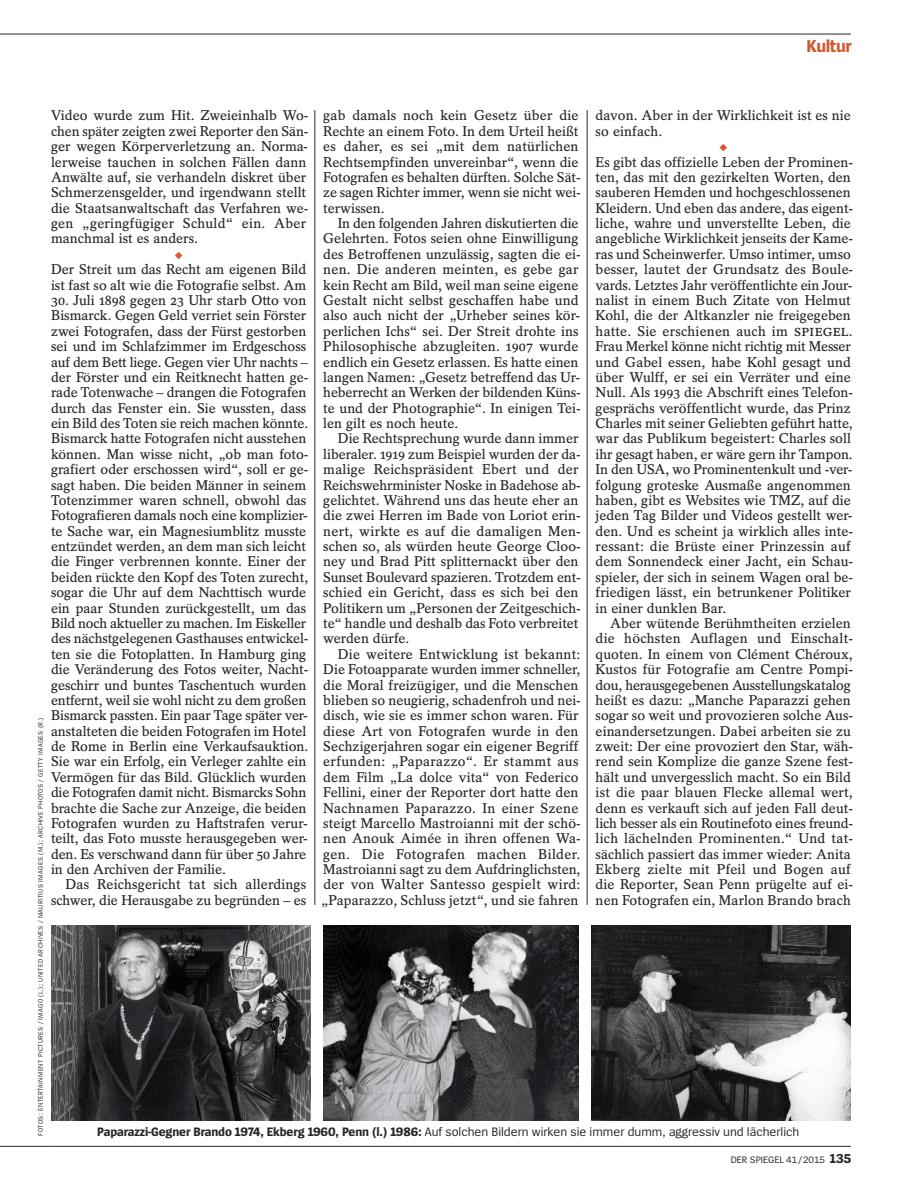
<style>
.page{position:relative;width:902px;height:1191px;background:#fff}
.page>*{position:absolute;margin:0;border:0;box-sizing:border-box;transform-origin:0 0}
.t1{font:700 18px "Spiegel Sans";letter-spacing:-.025em;color:#d3592c}
.t2{font:600 14.1px/15.5px "Spiegel Serif";letter-spacing:-.005em;color:#272627}
.t3{font:12.75px "Spiegel Sans";color:#272627}
.t4{font:10.8px "Spiegel Serif";color:#d3592c}
.t5{font:9.75px "Spiegel Sans";letter-spacing:-.005em;color:#272627}
.t6{font:6.75px "Spiegel Sans";letter-spacing:.05em;color:#272627}
.s1{font-size:15.75px}
.s2{font-weight:700}
.s3{font-weight:700;font-size:13.5px}
</style>
<div class="page">
<hr style="left:51px;top:34px;width:799px;height:1px;background:#272627">
<hr style="left:0;top:34px;width:51px;height:1px;background:#272627">
<hr style="left:0;top:1146px;width:51px;height:1px;background:#272627">
<hr style="left:51px;top:1146px;width:799px;height:1px;background:#272627">
<hr style="left:314px;top:110px;width:1px;height:795px;background:#272627">
<hr style="left:587px;top:110px;width:1px;height:795px;background:#272627">
<svg style="left:323px;top:925px;width:255px;height:195px;background:#555658"></svg>
<svg style="left:51px;top:925px;width:259px;height:195px;background:#404043"></svg>
<svg style="left:591px;top:925px;width:259px;height:195px;background:#515153"></svg>
<p class="t1" style="left:806px;top:39px;width:47px">Kultur</p>
<p class="t2" style="left:51px;top:109px;width:259px">Video wurde zum Hit. Zweieinhalb Wo&shy;chen später zeigten zwei Reporter den Sän&shy;ger wegen Körperverletzung an. Norma&shy;lerweise tauchen in solchen Fällen dann Anwälte auf, sie verhandeln diskret über Schmerzensgelder, und irgendwann stellt die Staatsanwaltschaft das Verfahren we&shy;gen „geringfügiger Schuld“ ein. Aber manchmal ist es anders.</p>
<p class="t4" style="left:174px;top:251px;width:10px">◆</p>
<p class="t2" style="left:51px;top:263px;width:257px">Der Streit um das Recht am eigenen Bild ist fast so alt wie die Fotografie selbst. Am</p>
<p class="t2" style="left:51px;top:294px;width:259px">30. Juli 1898 gegen 23 Uhr starb Otto von Bismarck. Gegen Geld verriet sein Förster zwei Fotografen, dass der Fürst gestorben sei und im Schlafzimmer im Erdgeschoss auf dem Bett liege. Gegen vier Uhr nachts – der Förster und ein Reitknecht hatten ge&shy;rade Totenwache – drangen die Fotografen durch das Fenster ein. Sie wussten, dass ein Bild des Toten sie reich machen könnte.<br>Bismarck hatte Fotografen nicht ausstehen können. Man wisse nicht, „ob man foto&shy;grafiert oder erschossen wird“, soll er ge&shy;sagt haben. Die beiden Männer in seinem Totenzimmer waren schnell, obwohl das Fotografieren damals noch eine komplizier&shy;te Sache war, ein Magnesiumblitz musste entzündet werden, an dem man sich leicht die Finger verbrennen konnte. Einer der beiden rückte den Kopf des Toten zurecht, sogar die Uhr auf dem Nachttisch wurde ein paar Stunden zurückgestellt, um das Bild noch aktueller zu machen. Im Eiskeller des nächstgelegenen Gasthauses entwickel&shy;ten sie die Fotoplatten. In Hamburg ging die Veränderung des Fotos weiter, Nacht&shy;geschirr und buntes Taschentuch wurden entfernt, weil sie wohl nicht zu dem großen Bismarck passten. Ein paar Tage später ver&shy;anstalteten die beiden Fotografen im Hotel de Rome in Berlin eine Verkaufsauktion.<br>Sie war ein Erfolg, ein Verleger zahlte ein Vermögen für das Bild. Glücklich wurden die Fotografen damit nicht. Bismarcks Sohn brachte die Sache zur Anzeige, die beiden Fotografen wurden zu Haftstrafen verur&shy;teilt, das Foto musste herausgegeben wer&shy;den. Es verschwand dann für über 50 Jahre in den Archiven der Familie.</p>
<p class="t2" style="left:51px;top:878px;width:257px;text-align:right">Das Reichsgericht tat sich allerdings schwer, die Herausgabe zu begründen – es</p>
<p class="t2" style="left:323px;top:109px;width:259px">gab damals noch kein Gesetz über die Rechte an einem Foto. In dem Urteil heißt es daher, es sei „mit dem natürlichen Rechtsempfinden unvereinbar“, wenn die Fotografen es behalten dürften. Solche Sät&shy;ze sagen Richter immer, wenn sie nicht wei&shy;terwissen.</p>
<p class="t2" style="left:323px;top:217px;width:259px;text-indent:14px">In den folgenden Jahren diskutierten die Gelehrten. Fotos seien ohne Einwilligung des Betroffenen unzulässig, sagten die ei&shy;nen. Die anderen meinten, es gebe gar kein Recht am Bild, weil man seine eigene Gestalt nicht selbst geschaffen habe und also auch nicht der „Urheber seines kör&shy;perlichen Ichs“ sei. Der Streit drohte ins Philosophische abzugleiten. 1907 wurde endlich ein Gesetz erlassen. Es hatte einen langen Namen: „Gesetz betreffend das Ur&shy;heberrecht an Werken der bildenden Küns&shy;te und der Photographie“. In einigen Tei&shy;len gilt es noch heute.</p>
<p class="t2" style="left:323px;top:432px;width:259px;text-indent:14px">Die Rechtsprechung wurde dann immer liberaler. 1919 zum Beispiel wurden der da&shy;malige Reichspräsident Ebert und der Reichswehrminister Noske in Badehose ab&shy;gelichtet. Während uns das heute eher an die zwei Herren im Bade von Loriot erin&shy;nert, wirkte es auf die damaligen Men&shy;schen so, als würden heute George Cloo&shy;ney und Brad Pitt splitternackt über den Sunset Boulevard spazieren. Trotzdem ent&shy;schied ein Gericht, dass es sich bei den Politikern um „Personen der Zeitgeschich&shy;te“ handle und deshalb das Foto verbreitet werden dürfe.</p>
<p class="t2" style="left:321px;top:648px;width:261px;text-indent:17px">Die weitere Entwicklung ist bekannt:<br>Die Fotoapparate wurden immer schneller, die Moral freizügiger, und die Menschen blieben so neugierig, schadenfroh und nei&shy;disch, wie sie es immer schon waren. Für diese Art von Fotografen wurde in den Sechzigerjahren sogar ein eigener Begriff erfunden: „Paparazzo“. Er stammt aus dem Film „La dolce vita“ von Federico Fellini, einer der Reporter dort hatte den Nachnamen Paparazzo. In einer Szene steigt Marcello Mastroianni mit der schö&shy;nen Anouk Aimée in ihren offenen Wa&shy;gen. Die Fotografen machen Bilder.<br>Mastroianni sagt zu dem Aufdringlichsten, der von Walter Santesso gespielt wird: „Paparazzo, Schluss jetzt“, und sie fahren</p>
<p class="t2" style="left:595px;top:109px;width:257px">davon. Aber in der Wirklichkeit ist es nie so einfach.</p>
<p class="t4" style="left:719px;top:144px;width:10px">◆</p>
<p class="t2" style="left:595px;top:155px;width:259px">Es gibt das offizielle Leben der Prominen&shy;ten, das mit den gezirkelten Worten, den sauberen Hemden und hochgeschlossenen Kleidern. Und eben das andere, das eigent&shy;liche, wahre und unverstellte Leben, die angebliche Wirklichkeit jenseits der Kame&shy;ras und Scheinwerfer. Umso intimer, umso besser, lautet der Grundsatz des Boule&shy;vards. Letztes Jahr veröffentlichte ein Jour&shy;nalist in einem Buch Zitate von Helmut Kohl, die der Altkanzler nie freigegeben hatte. Sie erschienen auch im <span class="s1">SPIEGEL</span>.<br>Frau Merkel könne nicht richtig mit Messer und Gabel essen, habe Kohl gesagt und über Wulff, er sei ein Verräter und eine Null. Als 1993 die Abschrift eines Telefon&shy;gesprächs veröffentlicht wurde, das Prinz Charles mit seiner Geliebten geführt hatte, war das Publikum begeistert: Charles soll ihr gesagt haben, er wäre gern ihr Tampon.<br>In den USA, wo Prominentenkult und -ver&shy;folgung groteske Ausmaße angenommen haben, gibt es Websites wie TMZ, auf die jeden Tag Bilder und Videos gestellt wer&shy;den. Und es scheint ja wirklich alles inte&shy;ressant: die Brüste einer Prinzessin auf dem Sonnendeck einer Jacht, ein Schau&shy;spieler, der sich in seinem Wagen oral be&shy;friedigen lässt, ein betrunkener Politiker in einer dunklen Bar.</p>
<p class="t2" style="left:595px;top:617px;width:259px;text-indent:14px">Aber wütende Berühmtheiten erzielen die höchsten Auflagen und Einschalt&shy;quoten. In einem von Clément Chéroux, Kustos für Fotografie am Centre Pompi&shy;dou, herausgegebenen Ausstellungskatalog heißt es dazu: „Manche Paparazzi gehen sogar so weit und provozieren solche Aus&shy;einandersetzungen. Dabei arbeiten sie zu zweit: Der eine provoziert den Star, wäh&shy;rend sein Komplize die ganze Szene fest&shy;hält und unvergesslich macht. So ein Bild ist die paar blauen Flecke allemal wert, denn es verkauft sich auf jeden Fall deut&shy;lich besser als ein Routinefoto eines freund&shy;lich lächelnden Prominenten.“ Und tat&shy;sächlich passiert das immer wieder: Anita Ekberg zielte mit Pfeil und Bogen auf die Reporter, Sean Penn prügelte auf ei&shy;nen Fotografen ein, Marlon Brando brach</p>
<p class="t6" style="left:38px;top:1135px;width:419px;rotate:-90deg">FOTOS: ENTERTAINMENT PICTURES / IMAGO (L.); UNITED ARCHIVES / MAURITIUS IMAGES (M.); ARCHIVE PHOTOS / GETTY IMAGES (R.)</p>
<p class="t3" style="left:97px;top:1126px;width:703px"><span class="s2">Paparazzi-Gegner Brando 1974, Ekberg 1960, Penn (l.) 1986:</span> Auf solchen Bildern wirken sie immer dumm, aggressiv und lächerlich</p>
<p class="t5" style="left:730px;top:1156px;width:122px">DER SPIEGEL 41/2015 <span class="s3">135</span></p>
</div>
